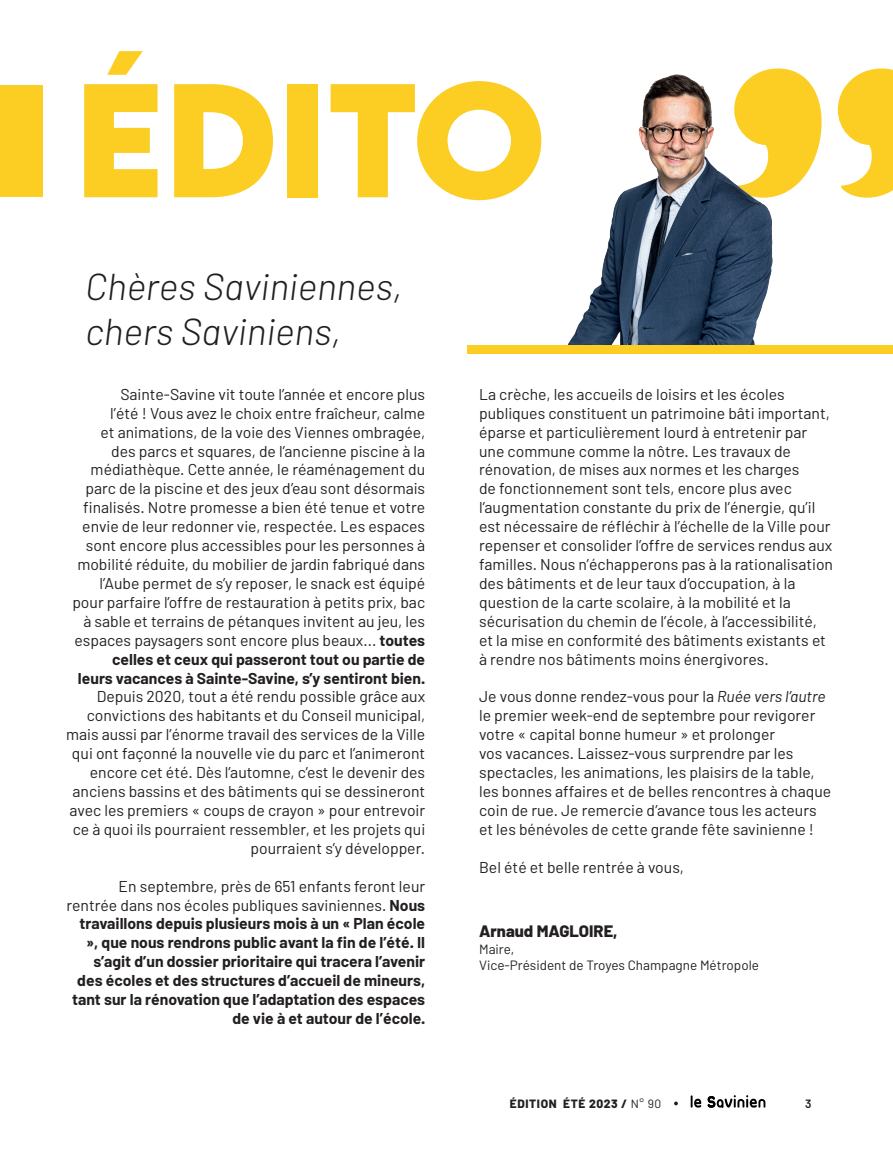
<style>
.page{position:relative;width:893px;height:1149px;background:#fff}
.page>*{position:absolute;margin:0;border:0;box-sizing:border-box;transform-origin:0 0}
.t1{font:700 352.95px "LEMONMILK";color:#fccd22}
.t2{font:700 143.7px "LEMONMILK";color:#fccd22}
.t3{font:italic 300 37.5px/45px "Barlow";color:#231f20}
.t4{font:800 16.5px "Barlow";color:#231f20}
.t5{font:15.75px/18.9px "Barlow";color:#231f20}
.t6{font:700 15.75px/18.9px "Barlow";color:#231f20;text-align:right}
.t7{font:13.5px "Barlow";color:#231f20}
.t8{font:800 12px "Barlow";letter-spacing:.05em;color:#231f20}
.t9{font:600 12px "Barlow";color:#231f20}
.s1{font-weight:700}
.s2{font-weight:400}
.s3{font-style:italic}
</style>
<div class="page">
<div style="left:0;top:85px;width:43px;height:112px;background:#fccd22"></div>
<img style="left:567px;top:74px;width:206px;height:271px">
<div style="left:468px;top:345px;width:425px;height:8px;background:#fccd22"></div>
<svg style="left:691px;top:1095px;width:10px;height:12px"></svg>
<svg style="left:708px;top:1095px;width:57px;height:12px"></svg>
<p class="t2" style="left:74px;top:42px;width:360px">édito</p>
<p class="t3" style="left:85px;top:263px;width:319px">Chères Saviniennes, chers Saviniens,</p>
<p class="t1" style="left:722px;top:-27px;width:216px">”</p>
<p class="t5" style="left:120px;top:384px;width:306px">Sainte-Savine vit toute l’année et encore plus</p>
<p class="t5" style="left:110px;top:403px;width:316px">l’été ! Vous avez le choix entre fraîcheur, calme</p>
<p class="t5" style="left:111px;top:441px;width:315px">des parcs et squares, de l’ancienne piscine à la</p>
<p class="t5" style="left:100px;top:422px;width:326px">et animations, de la voie des Viennes ombragée,</p>
<p class="t5" style="left:66px;top:460px;width:361px;text-align:right">médiathèque. Cette année, le réaménagement du parc de la piscine et des jeux d’eau sont désormais finalisés. Notre promesse a bien été tenue et votre envie de leur redonner vie, respectée. Les espaces sont encore plus accessibles pour les personnes à mobilité réduite, du mobilier de jardin fabriqué dans l’Aube permet de s’y reposer, le snack est équipé pour parfaire l’offre de restauration à petits prix, bac à sable et terrains de pétanques invitent au jeu, les espaces paysagers sont encore plus beaux... <span class="s1">toutes celles et ceux qui passeront tout ou partie de<br>leurs vacances à Sainte-Savine, s’y sentiront bien.<br></span>Depuis 2020, tout a été rendu possible grâce aux convictions des habitants et du Conseil municipal, mais aussi par l’énorme travail des services de la Ville qui ont façonné la nouvelle vie du parc et l’animeront encore cet été. Dès l’automne, c’est le devenir des anciens bassins et des bâtiments qui se dessineront avec les premiers « coups de crayon » pour entrevoir ce à quoi ils pourraient ressembler, et les projets qui pourraient s’y développer.</p>
<p class="t6" style="left:67px;top:876px;width:360px"><span class="s2">En septembre, près de 651 enfants feront leur rentrée dans nos écoles publiques saviniennes.</span> Nous travaillons depuis plusieurs mois à un « Plan école », que nous rendrons public avant la fin de l’été. Il s’agit d’un dossier prioritaire qui tracera l’avenir des écoles et des structures d’accueil de mineurs, tant sur la rénovation que l’adaptation des espaces de vie à et autour de l’école.</p>
<p class="t5" style="left:479px;top:384px;width:355px">La crèche, les accueils de loisirs et les écoles publiques constituent un patrimoine bâti important, éparse et particulièrement lourd à entretenir par une commune comme la nôtre. Les travaux de rénovation, de mises aux normes et les charges<br>de fonctionnement sont tels, encore plus avec l’augmentation constante du prix de l’énergie, qu’il est nécessaire de réfléchir à l’échelle de la Ville pour repenser et consolider l’offre de services rendus aux familles. Nous n’échapperons pas à la rationalisation des bâtiments et de leur taux d’occupation, à la question de la carte scolaire, à la mobilité et la sécurisation du chemin de l’école, à l’accessibilité,</p>
<p class="t5" style="left:479px;top:630px;width:348px">et la mise en conformité des bâtiments existants et</p>
<p class="t5" style="left:479px;top:649px;width:291px">à rendre nos bâtiments moins énergivores.</p>
<p class="t5" style="left:479px;top:686px;width:354px">Je vous donne rendez-vous pour la <span class="s3">Ruée vers l’autre </span>le premier week-end de septembre pour revigorer votre « capital bonne humeur » et prolonger<br>vos vacances. Laissez-vous surprendre par les spectacles, les animations, les plaisirs de la table, les bonnes affaires et de belles rencontres à chaque coin de rue. Je remercie d’avance tous les acteurs</p>
<p class="t5" style="left:479px;top:819px;width:336px">et les bénévoles de cette grande fête savinienne !</p>
<p class="t5" style="left:479px;top:856px;width:206px">Bel été et belle rentrée à vous,</p>
<p class="t4" style="left:479px;top:918px;width:140px">Arnaud MAGLOIRE,</p>
<p class="t7" style="left:479px;top:940px;width:37px">Maire,</p>
<p class="t7" style="left:479px;top:956px;width:281px">Vice-Président de Troyes Champagne Métropole</p>
<p class="t8" style="left:510px;top:1093px;width:153px">ÉDITION ÉTÉ 2023 / <span class="s2">N° 90</span></p>
<p class="t9" style="left:805px;top:1095px;width:8px">3</p>
</div>
